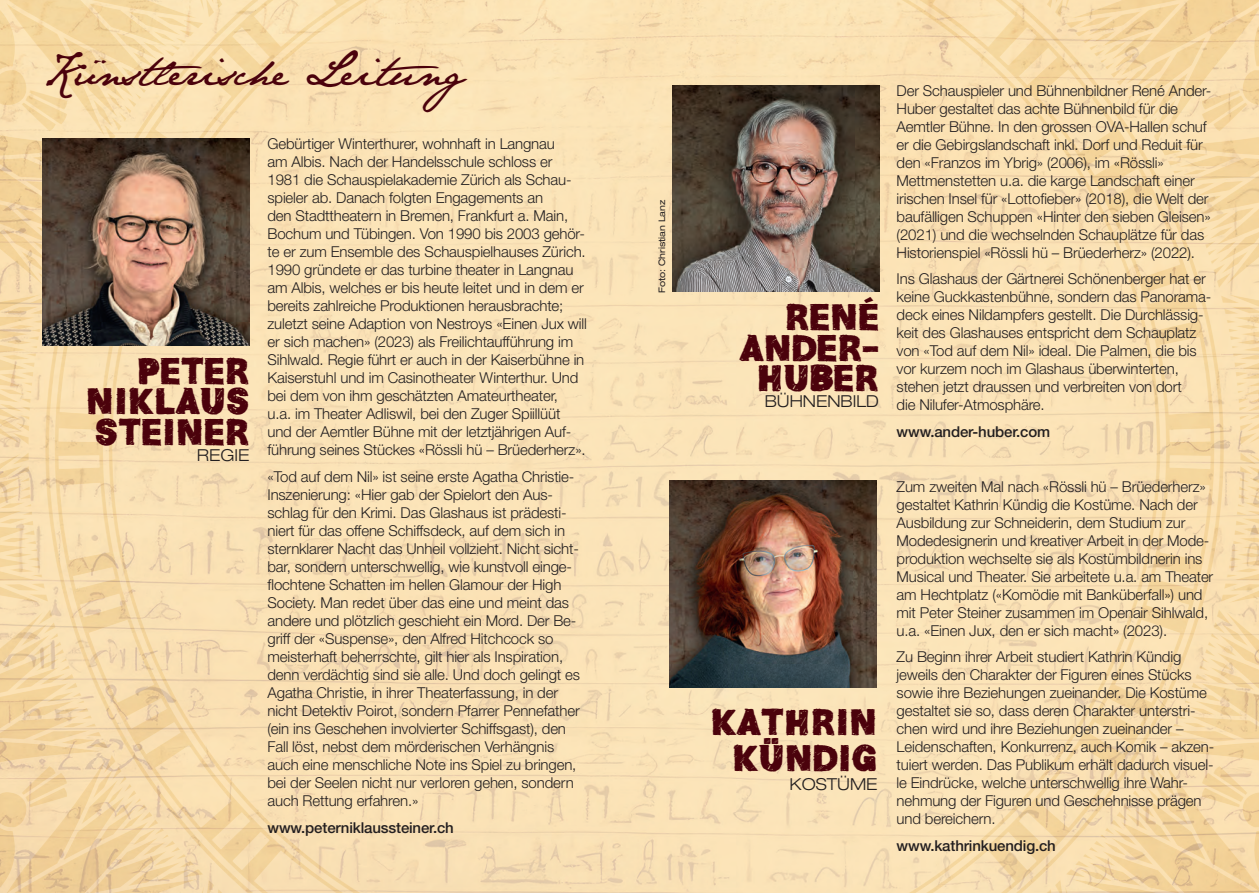
<style>
.page{position:relative;width:1259px;height:893px;background:#fff}
.page>*{position:absolute;margin:0;border:0;box-sizing:border-box;transform-origin:0 0}
.t1{font:39.9px "Jane Austen";color:#4b020c}
.t2{font:35.4px/30.6px "Helv Children";color:#4b020c;text-align:right}
.t3{font:300 expanded 16.5px "Helvetica Neue LT Std";color:#231f20}
.t4{font:300 15px/18px "Helvetica Neue LT Std";letter-spacing:-.01em;color:#231f20}
.t5{font:500 15px "Helvetica Neue LT Std";letter-spacing:-.01em;color:#231f20}
.t6{font:expanded 9px "Helvetica Neue LT Std";letter-spacing:-.01em;color:#231f20}
</style>
<div class="page">
<img style="left:0;top:0;width:1259px;height:893px">
<img style="left:43px;top:139px;width:206px;height:207px">
<img style="left:672px;top:85px;width:207px;height:207px">
<img style="left:670px;top:481px;width:207px;height:207px">
<svg style="left:864px;top:296px;width:9px;height:9px"></svg>
<h1 class="t1" style="left:43px;top:48px;width:448px">Künstlerische Leitung</h1>
<h2 class="t2" style="left:86px;top:356px;width:165px;text-align:justify;text-indent:51px">PETER NIKLAUS STEINER</h2>
<p class="t3" style="left:197px;top:445px;width:54px">REGIE</p>
<p class="t4" style="left:267px;top:135px;width:321px">Gebürtiger Winterthurer, wohnhaft in Langnau<br>am Albis. Nach der Handelsschule schloss er 1981 die Schauspielakademie Zürich als Schau&shy;spieler ab. Danach folgten Engagements an<br>den Stadttheatern in Bremen, Frankfurt a. Main, Bochum und Tübingen. Von 1990 bis 2003 gehör&shy;te er zum Ensemble des Schauspielhauses Zürich.<br>1990 gründete er das turbine theater in Langnau am Albis, welches er bis heute leitet und in dem er bereits zahlreiche Produktionen herausbrachte; zuletzt seine Adaption von Nestroys «Einen Jux will er sich machen» (2023) als Freilichtaufführung im Sihlwald. Regie führt er auch in der Kaiserbühne in Kaiserstuhl und im Casinotheater Winterthur. Und bei dem von ihm geschätzten Amateurtheater,<br>u.a. im Theater Adliswil, bei den Zuger Spiillüüt und der Aemtler Bühne mit der letztjährigen Auf&shy;führung seines Stückes «Rössli hü – Brüederherz».</p>
<p class="t4" style="left:267px;top:467px;width:314px">«Tod auf dem Nil» ist seine erste Agatha Christie-Inszenierung: «Hier gab der Spielort den Aus&shy;schlag für den Krimi. Das Glashaus ist prädesti&shy;niert für das offene Schiffsdeck, auf dem sich in sternklarer Nacht das Unheil vollzieht. Nicht sicht&shy;bar, sondern unterschwellig, wie kunstvoll einge&shy;flochtene Schatten im hellen Glamour der High Society. Man redet über das eine und meint das andere und plötzlich geschieht ein Mord. Der Be&shy;griff der «Suspense», den Alfred Hitchcock so meisterhaft beherrschte, gilt hier als Inspiration, denn verdächtig sind sie alle. Und doch gelingt es Agatha Christie, in ihrer Theaterfassung, in der nicht Detektiv Poirot, sondern Pfarrer Pennefather (ein ins Geschehen involvierter Schiffsgast), den Fall löst, nebst dem mörderischen Verhängnis auch eine menschliche Note ins Spiel zu bringen, bei der Seelen nicht nur verloren gehen, sondern auch Rettung erfahren.»</p>
<p class="t5" style="left:267px;top:818px;width:188px">www.peterniklaussteiner.ch</p>
<p class="t6" style="left:656px;top:293px;width:94px;rotate:-90deg">Foto: Christian Lanz</p>
<h2 class="t2" style="left:739px;top:303px;width:141px">RENE<br>ANDER-<br>HUBER</h2>
<p class="t3" style="left:764px;top:391px;width:116px">BÜHNENBILD</p>
<h2 class="t2" style="left:710px;top:705px;width:169px;line-height:36px">KATHRIN<br>KUNDIG</h2>
<h2 class="t2" style="left:763px;top:716px;width:17px">..</h2>
<p class="t3" style="left:789px;top:775px;width:90px">KOSTÜME</p>
<p class="t4" style="left:896px;top:81px;width:316px">Der Schauspieler und Bühnenbildner René Ander-Huber gestaltet das achte Bühnenbild für die Aemtler Bühne. In den grossen OVA-Hallen schuf er die Gebirgslandschaft inkl. Dorf und Reduit für den «Franzos im Ybrig» (2006), im «Rössli» Mettmenstetten u.a. die karge Landschaft einer irischen Insel für «Lottofieber» (2018), die Welt der baufälligen Schuppen «Hinter den sieben Gleisen» (2021) und die wechselnden Schauplätze für das Historienspiel «Rössli hü – Brüederherz» (2022).</p>
<p class="t4" style="left:896px;top:270px;width:316px">Ins Glashaus der Gärtnerei Schönenberger hat er keine Guckkastenbühne, sondern das Panorama&shy;deck eines Nildampfers gestellt. Die Durchlässig&shy;keit des Glashauses entspricht dem Schauplatz von «Tod auf dem Nil» ideal. Die Palmen, die bis vor kurzem noch im Glashaus überwinterten, stehen jetzt draussen und verbreiten von dort<br>die Nilufer-Atmosphäre.</p>
<p class="t5" style="left:896px;top:422px;width:155px">www.ander-huber.com</p>
<p class="t4" style="left:896px;top:477px;width:318px">Zum zweiten Mal nach «Rössli hü – Brüederherz» gestaltet Kathrin Kündig die Kostüme. Nach der Ausbildung zur Schneiderin, dem Studium zur Modedesignerin und kreativer Arbeit in der Mode&shy;produktion wechselte sie als Kostümbildnerin ins Musical und Theater. Sie arbeitete u.a. am Theater am Hechtplatz («Komödie mit Banküberfall») und mit Peter Steiner zusammen im Openair Sihlwald, u.a. «Einen Jux, den er sich macht» (2023).</p>
<p class="t4" style="left:896px;top:647px;width:319px">Zu Beginn ihrer Arbeit studiert Kathrin Kündig jeweils den Charakter der Figuren eines Stücks sowie ihre Beziehungen zueinander. Die Kostüme gestaltet sie so, dass deren Charakter unterstri&shy;chen wird und ihre Beziehungen zueinander – Leidenschaften, Konkurrenz, auch Komik – akzen&shy;tuiert werden. Das Publikum erhält dadurch visuel&shy;le Eindrücke, welche unterschwellig ihre Wahr&shy;nehmung der Figuren und Geschehnisse prägen und bereichern.</p>
<p class="t5" style="left:896px;top:836px;width:161px">www.kathrinkuendig.ch</p>
</div>
